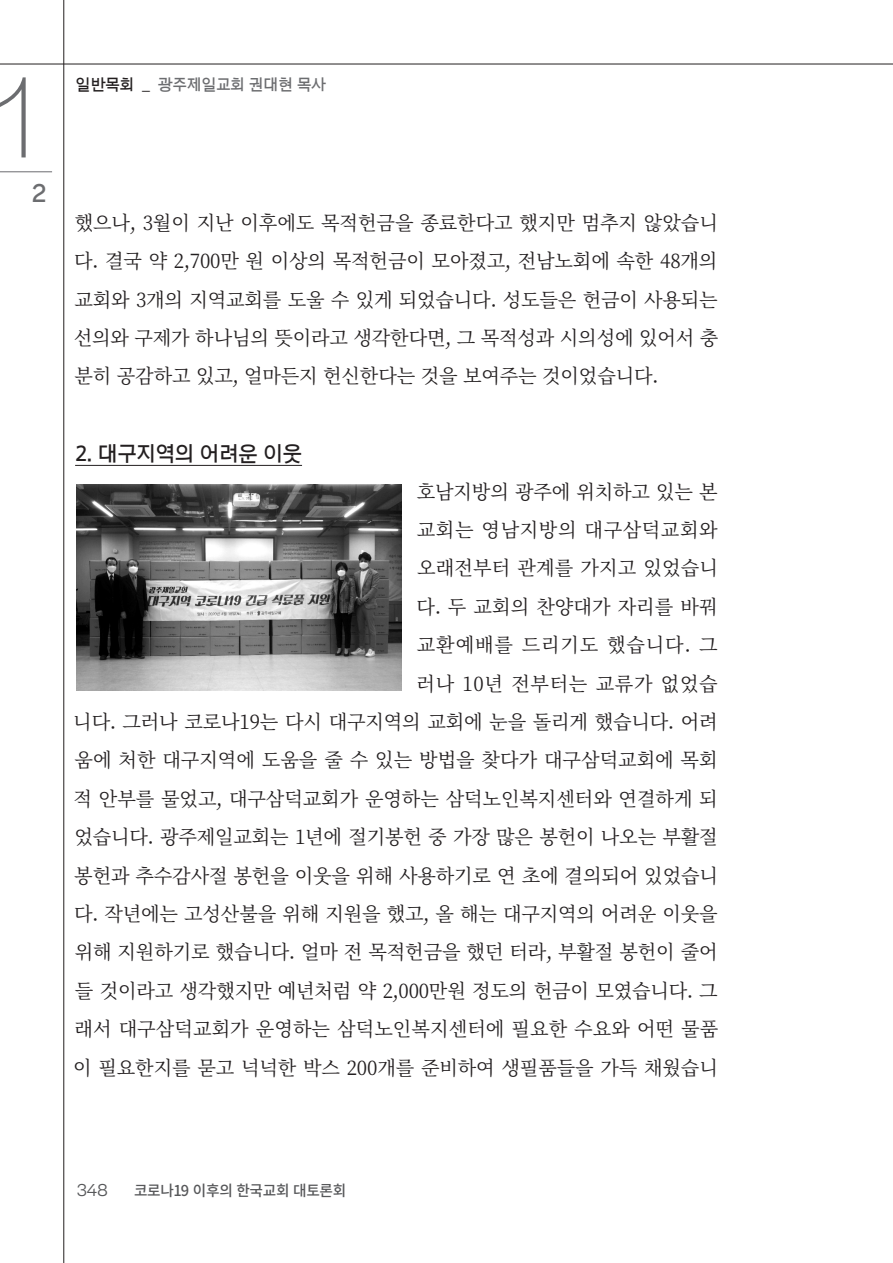
<style>
.page{position:relative;width:893px;height:1263px;background:#fff}
.page>*{position:absolute;margin:0;border:0;box-sizing:border-box;transform-origin:0 0}
.t1{font:200 120px "Halyard Display";color:#6c6d70}
.t2{font:27px "Halyard Display";color:#6c6d70;scale:.96 1}
.t3{font:22.05px "Arita dotum Semi Bold OTF";color:#231f20;scale:.96 1}
.t4{font:19.5px/38.4px "Source Han Serif K";letter-spacing:-.01em;color:#231f20;text-align:justify}
.t5{font:18px "Halyard Display";color:#57585a}
.t6{font:16.5px "Arita dotum Semi Bold OTF";color:#6c6d70;scale:.96 1}
.t7{font:500 15px "Source Han Sans KR";letter-spacing:-.02em;color:#57585a}
.s1{color:#231f20}
</style>
<div class="page">
<hr style="left:64px;top:0;width:1px;height:1263px;background:#231f20">
<hr style="left:0;top:64px;width:893px;height:1px;background:#231f20">
<hr style="left:75px;top:465px;width:227px;height:1px;background:#231f20">
<hr style="left:0;top:171px;width:52px;height:1px;background:#6c6d70">
<img style="left:77px;top:485px;width:324px;height:206px">
<h1 class="t1" style="left:-7px;top:34px;width:48px">1</h1>
<h2 class="t2" style="left:32px;top:173px;width:16px">2</h2>
<p class="t6" style="left:76px;top:75px;width:262px"><span class="s1">일반목회 _</span> 광주제일교회 권대현 목사</p>
<p class="t4" style="left:74px;top:204px;width:646px">했으나, 3월이 지난 이후에도 목적헌금을 종료한다고 했지만 멈추지 않았습니 다. 결국 약 2,700만 원 이상의 목적헌금이 모아졌고, 전남노회에 속한 48개의 교회와 3개의 지역교회를 도울 수 있게 되었습니다. 성도들은 헌금이 사용되는 선의와 구제가 하나님의 뜻이라고 생각한다면, 그 목적성과 시의성에 있어서 충 분히 공감하고 있고, 얼마든지 헌신한다는 것을 보여주는 것이었습니다.</p>
<p class="t3" style="left:75px;top:441px;width:238px">2. 대구지역의 어려운 이웃</p>
<p class="t4" style="left:73px;top:473px;width:647px;text-align:right">호남지방의 광주에 위치하고 있는 본<br>교회는 영남지방의 대구삼덕교회와<br>오래전부터 관계를 가지고 있었습니<br>다. 두 교회의 찬양대가 자리를 바꿔<br>교환예배를 드리기도 했습니다. 그<br>러나 10년 전부터는 교류가 없었습<br>니다. 그러나 코로나19는 다시 대구지역의 교회에 눈을 돌리게 했습니다. 어려 움에 처한 대구지역에 도움을 줄 수 있는 방법을 찾다가 대구삼덕교회에 목회 적 안부를 물었고, 대구삼덕교회가 운영하는 삼덕노인복지센터와 연결하게 되 었습니다. 광주제일교회는 1년에 절기봉헌 중 가장 많은 봉헌이 나오는 부활절 봉헌과 추수감사절 봉헌을 이웃을 위해 사용하기로 연 초에 결의되어 있었습니 다. 작년에는 고성산불을 위해 지원을 했고, 올 해는 대구지역의 어려운 이웃을 위해 지원하기로 했습니다. 얼마 전 목적헌금을 했던 터라, 부활절 봉헌이 줄어 들 것이라고 생각했지만 예년처럼 약 2,000만원 정도의 헌금이 모였습니다. 그 래서 대구삼덕교회가 운영하는 삼덕노인복지센터에 필요한 수요와 어떤 물품 이 필요한지를 묻고 넉넉한 박스 200개를 준비하여 생필품들을 가득 채웠습니</p>
<p class="t5" style="left:77px;top:1177px;width:32px">348</p>
<p class="t7" style="left:134px;top:1182px;width:214px">코로나19 이후의 한국교회 대토론회</p>
</div>
